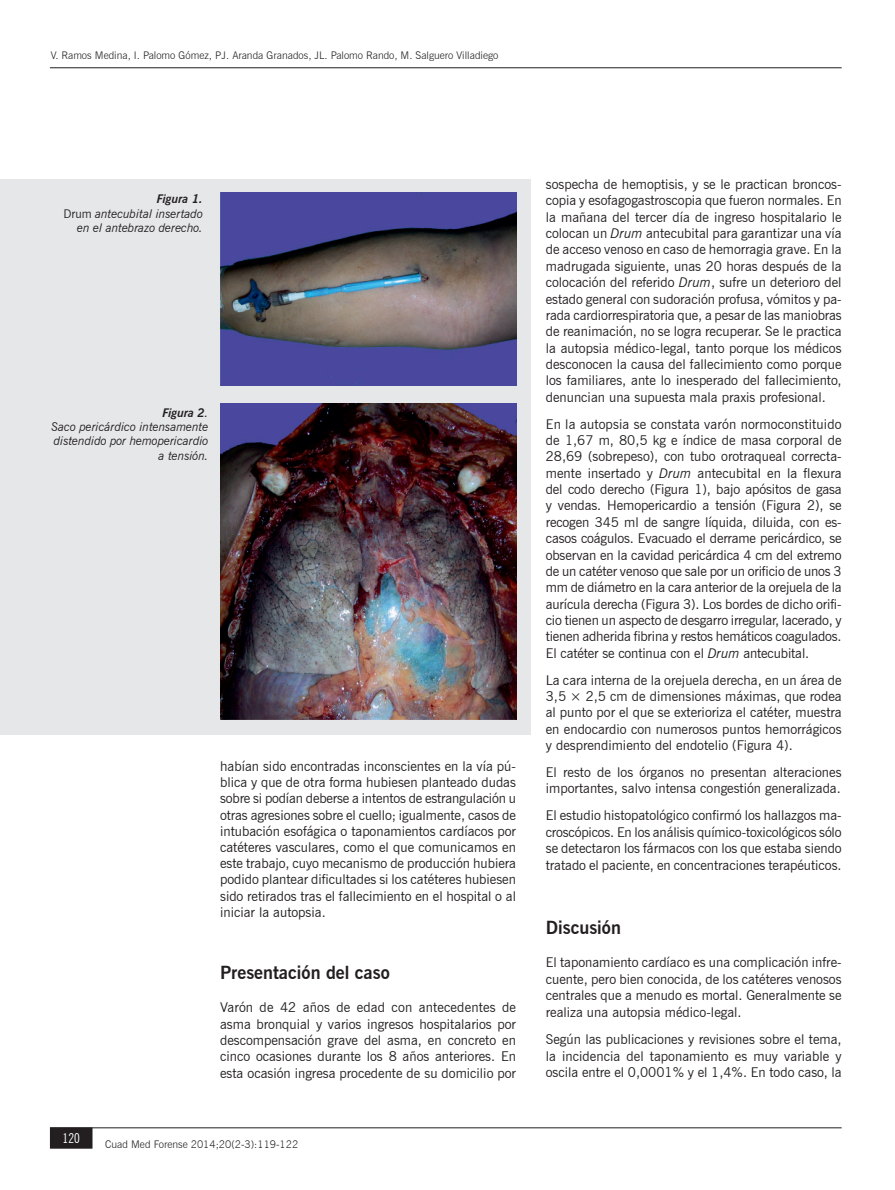
<style>
.page{position:relative;width:895px;height:1190px;background:#fff}
.page>*{position:absolute;margin:0;border:0;box-sizing:border-box;transform-origin:0 0}
.t1{font:700 18px "News Gothic BT";color:#231f20}
.t2{font:13.5px/16.4px "News Gothic BT";color:#231f20;text-align:justify}
.t3{font:condensed 13.5px "News Gothic BT";color:#fff}
.t4{font:italic 12px/14.4px "News Gothic BT";letter-spacing:-.01em;color:#231f20;text-align:right}
.t5{font:300 10.5px "News Gothic BT";color:#231f20}
.s1{font-weight:700}
.s2{font-style:normal}
.s3{font-style:italic}
</style>
<div class="page">
<hr style="left:50px;top:67px;width:791px;height:1px;background:#231f20">
<div style="left:51px;top:1128px;width:41px;height:19px;background:#231f20"></div>
<div style="left:50px;top:1127px;width:42px;height:21px;border:2px solid #231f20"></div>
<hr style="left:50px;top:1127px;width:791px;height:1px;background:#231f20">
<div style="left:0;top:179px;width:530px;height:555px;background:#e6e7e9"></div>
<img style="left:220px;top:193px;width:295px;height:192px">
<img style="left:220px;top:403px;width:295px;height:316px">
<p class="t5" style="left:51px;top:49px;width:449px">V. Ramos Medina, I. Palomo Gómez, PJ. Aranda Granados, JL. Palomo Rando, M. Salguero Villadiego</p>
<p class="t4" style="left:64px;top:192px;width:141px"><span class="s1">Figura 1.<br></span><span class="s2">Drum</span> antecubital insertado en el antebrazo derecho.</p>
<p class="t4" style="left:51px;top:405px;width:159px"><span class="s1">Figura 2</span>.<br>Saco pericárdico intensamente distendido por hemopericardio a tensión.</p>
<p class="t2" style="left:220px;top:758px;width:297px">habían sido encontradas inconscientes en la vía pú&shy;blica y que de otra forma hubiesen planteado dudas sobre si podían deberse a intentos de estrangulación u otras agresiones sobre el cuello; igualmente, casos de intubación esofágica o taponamientos cardíacos por catéteres vasculares, como el que comunicamos en este trabajo, cuyo mecanismo de producción hubiera podido plantear dificultades si los catéteres hubiesen sido retirados tras el fallecimiento en el hospital o al iniciar la autopsia.</p>
<h1 class="t1" style="left:220px;top:961px;width:171px">Presentación del caso</h1>
<p class="t2" style="left:220px;top:999px;width:297px">Varón de 42 años de edad con antecedentes de asma bronquial y varios ingresos hospitalarios por descompensación grave del asma, en concreto en cinco ocasiones durante los 8 años anteriores. En esta ocasión ingresa procedente de su domicilio por</p>
<p class="t3" style="left:63px;top:1129px;width:19px">120</p>
<p class="t5" style="left:105px;top:1138px;width:194px">Cuad Med Forense 2014;20(2-3):119-122</p>
<p class="t2" style="left:545px;top:176px;width:297px">sospecha de hemoptisis, y se le practican broncos&shy;copia y esofagogastroscopia que fueron normales. En la mañana del tercer día de ingreso hospitalario le colocan un <span class="s3">Drum</span> antecubital para garantizar una vía de acceso venoso en caso de hemorragia grave. En la madrugada siguiente, unas 20 horas después de la colocación del referido <span class="s3">Drum</span>, sufre un deterioro del estado general con sudoración profusa, vómitos y pa&shy;rada cardiorrespiratoria que, a pesar de las maniobras de reanimación, no se logra recuperar. Se le practica la autopsia médico-legal, tanto porque los médicos desconocen la causa del fallecimiento como porque los familiares, ante lo inesperado del fallecimiento, denuncian una supuesta mala praxis profesional.</p>
<p class="t2" style="left:545px;top:415px;width:297px">En la autopsia se constata varón normoconstituido de 1,67 m, 80,5 kg e índice de masa corporal de 28,69 (sobrepeso), con tubo orotraqueal correcta&shy;mente insertado y <span class="s3">Drum</span> antecubital en la flexura del codo derecho (Figura 1), bajo apósitos de gasa y vendas. Hemopericardio a tensión (Figura 2), se recogen 345 ml de sangre líquida, diluida, con es&shy;casos coágulos. Evacuado el derrame pericárdico, se observan en la cavidad pericárdica 4 cm del extremo de un catéter venoso que sale por un orificio de unos 3 mm de diámetro en la cara anterior de la orejuela de la aurícula derecha (Figura 3). Los bordes de dicho orifi&shy;cio tienen un aspecto de desgarro irregular, lacerado, y tienen adherida fibrina y restos hemáticos coagulados.<br>El catéter se continua con el <span class="s3">Drum</span> antecubital.</p>
<p class="t2" style="left:545px;top:671px;width:297px">La cara interna de la orejuela derecha, en un área de 3,5 × 2,5 cm de dimensiones máximas, que rodea al punto por el que se exterioriza el catéter, muestra en endocardio con numerosos puntos hemorrágicos y desprendimiento del endotelio (Figura 4).</p>
<p class="t2" style="left:545px;top:764px;width:297px">El resto de los órganos no presentan alteraciones importantes, salvo intensa congestión generalizada.</p>
<p class="t2" style="left:545px;top:807px;width:297px">El estudio histopatológico confirmó los hallazgos ma&shy;croscópicos. En los análisis químico-toxicológicos sólo se detectaron los fármacos con los que estaba siendo tratado el paciente, en concentraciones terapéuticos.</p>
<h1 class="t1" style="left:545px;top:916px;width:77px">Discusión</h1>
<p class="t2" style="left:545px;top:954px;width:297px">El taponamiento cardíaco es una complicación infre&shy;cuente, pero bien conocida, de los catéteres venosos centrales que a menudo es mortal. Generalmente se realiza una autopsia médico-legal.</p>
<p class="t2" style="left:545px;top:1031px;width:297px">Según las publicaciones y revisiones sobre el tema, la incidencia del taponamiento es muy variable y oscila entre el 0,0001% y el 1,4%. En todo caso, la</p>
</div>
